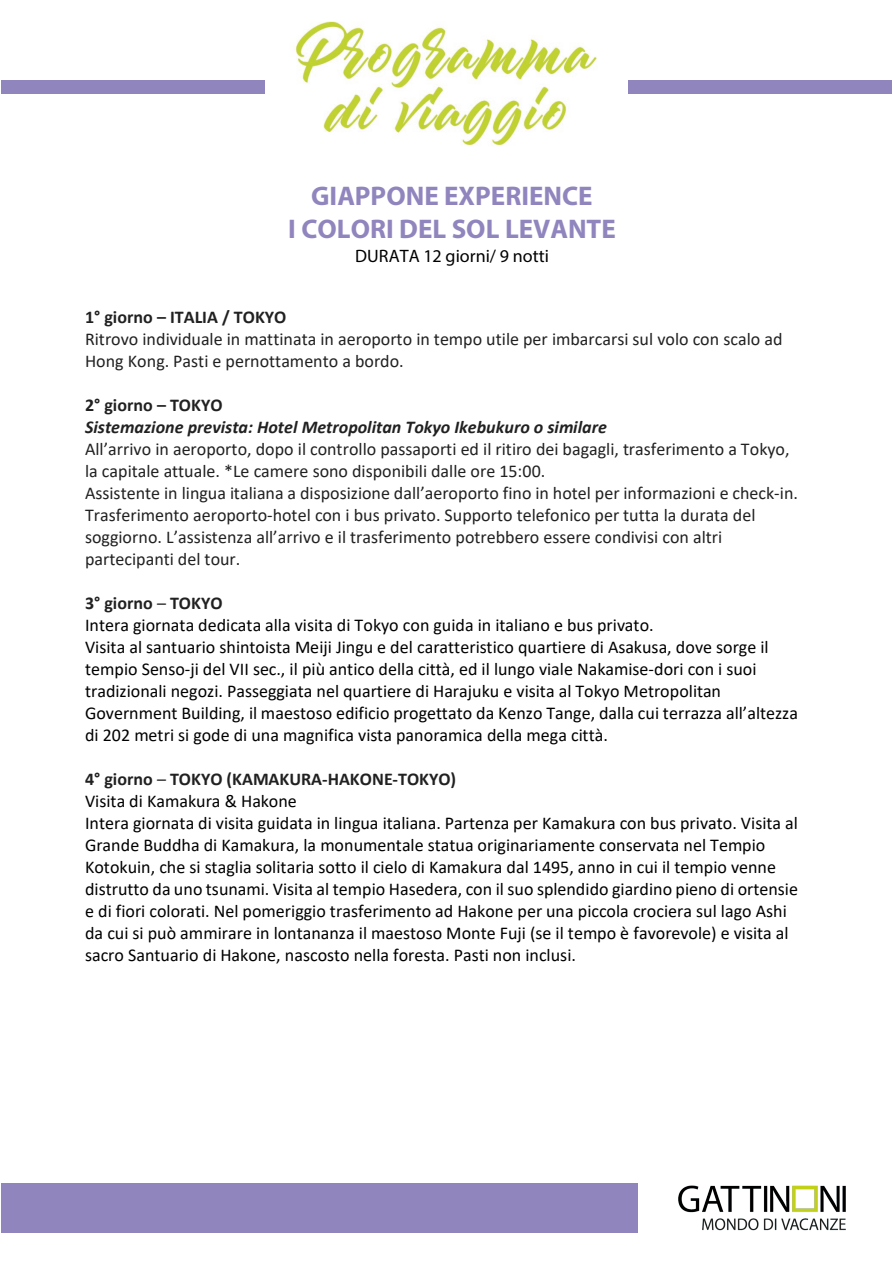
<style>
.page{position:relative;width:893px;height:1264px;background:#fff}
.page>*{position:absolute;margin:0;border:0;box-sizing:border-box;transform-origin:0 0}
.t1{font:700 27px "Myriad Pro";color:#9185be}
.t2{font:18px/21.9px "Calibri";color:#000}
.t3{font:18px "Calibri";color:#212121}
.t4{font:700 18px "Calibri";color:#212121}
.t5{font:italic 700 18px "Calibri";color:#212121}
.t6{font:18px "Myriad Pro";color:#000}
.s1{font-weight:400}
</style>
<div class="page">
<img style="left:295px;top:21px;width:302px;height:125px">
<div style="left:1px;top:80px;width:263px;height:13px;background:#9185be"></div>
<div style="left:628px;top:80px;width:263px;height:13px;background:#9185be"></div>
<div style="left:1px;top:1182px;width:636px;height:50px;background:#9185be"></div>
<img style="left:678px;top:1185px;width:168px;height:46px">
<p class="t1" style="left:311px;top:178px;width:283px">GIAPPONE EXPERIENCE</p>
<p class="t1" style="left:288px;top:211px;width:329px">I COLORI DEL SOL LEVANTE</p>
<p class="t6" style="left:355px;top:245px;width:195px">DURATA 12 giorni/ 9 notti</p>
<p class="t4" style="left:85px;top:304px;width:203px">1° giorno – ITALIA / TOKYO</p>
<p class="t3" style="left:85px;top:326px;width:699px">Ritrovo individuale in mattinata in aeroporto in tempo utile per imbarcarsi sul volo con scalo ad</p>
<p class="t3" style="left:85px;top:348px;width:320px">Hong Kong. Pasti e pernottamento a bordo.</p>
<p class="t4" style="left:85px;top:392px;width:139px">2° giorno – TOKYO</p>
<p class="t5" style="left:85px;top:414px;width:523px">Sistemazione prevista: Hotel Metropolitan Tokyo Ikebukuro o similare</p>
<p class="t3" style="left:85px;top:436px;width:706px">All’arrivo in aeroporto, dopo il controllo passaporti ed il ritiro dei bagagli, trasferimento a Tokyo,</p>
<p class="t3" style="left:85px;top:458px;width:462px">la capitale attuale. *Le camere sono disponibili dalle ore 15:00.</p>
<p class="t3" style="left:85px;top:480px;width:714px">Assistente in lingua italiana a disposizione dall’aeroporto fino in hotel per informazioni e check-in.</p>
<p class="t3" style="left:85px;top:502px;width:672px">Trasferimento aeroporto-hotel con i bus privato. Supporto telefonico per tutta la durata del</p>
<p class="t3" style="left:85px;top:524px;width:638px">soggiorno. L’assistenza all’arrivo e il trasferimento potrebbero essere condivisi con altri</p>
<p class="t3" style="left:85px;top:546px;width:157px">partecipanti del tour.</p>
<p class="t4" style="left:85px;top:590px;width:139px">3° giorno <span class="s1">–</span> TOKYO</p>
<p class="t2" style="left:85px;top:613px;width:570px">Intera giornata dedicata alla visita di Tokyo con guida in italiano e bus privato.</p>
<p class="t2" style="left:85px;top:635px;width:685px">Visita al santuario shintoista Meiji Jingu e del caratteristico quartiere di Asakusa, dove sorge il</p>
<p class="t2" style="left:85px;top:657px;width:673px">tempio Senso-ji del VII sec., il più antico della città, ed il lungo viale Nakamise-dori con i suoi</p>
<p class="t2" style="left:85px;top:679px;width:637px">tradizionali negozi. Passeggiata nel quartiere di Harajuku e visita al Tokyo Metropolitan</p>
<p class="t2" style="left:85px;top:701px;width:714px">Government Building, il maestoso edificio progettato da Kenzo Tange, dalla cui terrazza all’altezza</p>
<p class="t2" style="left:85px;top:723px;width:524px">di 202 metri si gode di una magnifica vista panoramica della mega città.</p>
<p class="t4" style="left:85px;top:766px;width:373px">4° giorno <span class="s1">–</span> TOKYO (KAMAKURA-HAKONE-TOKYO)</p>
<p class="t2" style="left:85px;top:789px;width:213px">Visita di Kamakura &amp; Hakone</p>
<p class="t2" style="left:85px;top:811px;width:714px">Intera giornata di visita guidata in lingua italiana. Partenza per Kamakura con bus privato. Visita al<br>Grande Buddha di Kamakura, la monumentale statua originariamente conservata nel Tempio</p>
<p class="t2" style="left:85px;top:855px;width:692px">Kotokuin, che si staglia solitaria sotto il cielo di Kamakura dal 1495, anno in cui il tempio venne</p>
<p class="t2" style="left:85px;top:877px;width:714px">distrutto da uno tsunami. Visita al tempio Hasedera, con il suo splendido giardino pieno di ortensie</p>
<p class="t2" style="left:85px;top:899px;width:703px">e di fiori colorati. Nel pomeriggio trasferimento ad Hakone per una piccola crociera sul lago Ashi</p>
<p class="t2" style="left:85px;top:921px;width:705px">da cui si può ammirare in lontananza il maestoso Monte Fuji (se il tempo è favorevole) e visita al</p>
<p class="t2" style="left:85px;top:943px;width:492px">sacro Santuario di Hakone, nascosto nella foresta. Pasti non inclusi.</p>
</div>
